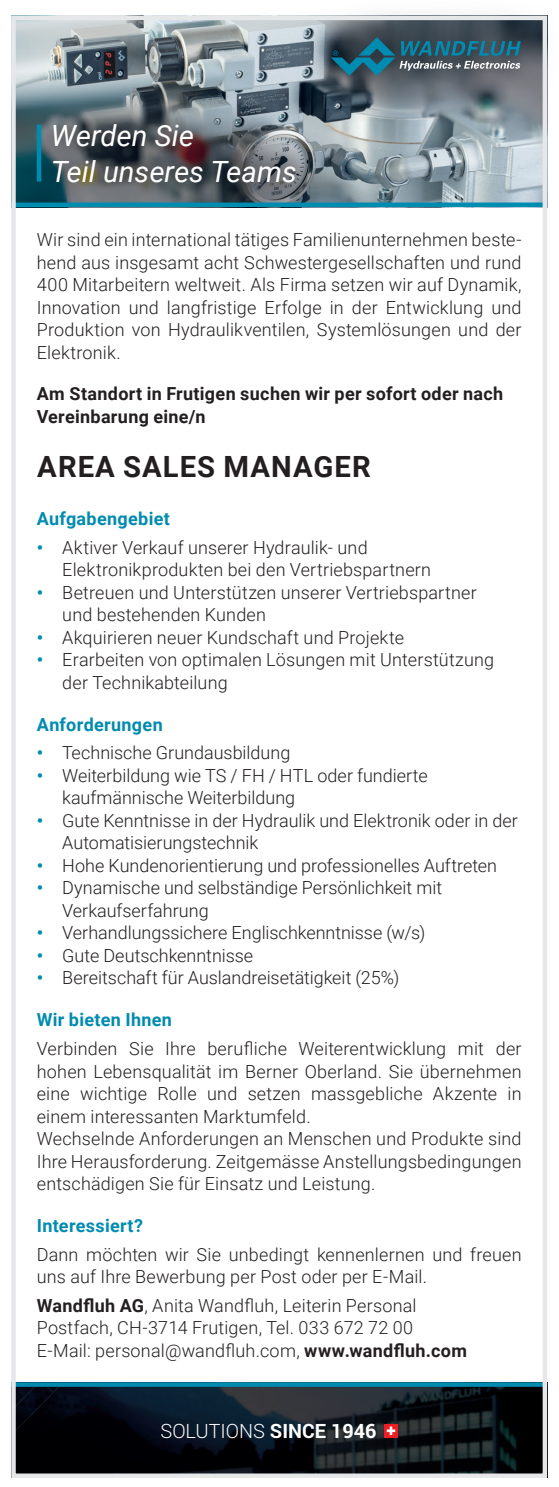
<style>
.page{position:relative;width:559px;height:1487px;background:#fff}
.page>*{position:absolute;margin:0;border:0;box-sizing:border-box;transform-origin:0 0}
.Überschrift{font:italic 29.25px/35.1px "Roboto";color:#fff}
.Titel{font:700 29.25px "Roboto";letter-spacing:.035em;color:#231f20}
.t1{font:300 19.8px "Roboto";color:#fff}
.Grundtext{font:300 18px/22.5px "Roboto";letter-spacing:.01em;color:#231f20;text-align:justify}
.Aufzählung_Grundtext{font:300 18px/22.5px "Roboto";letter-spacing:.005em;color:#231f20}
.Zwischentitel{font:700 18px/22.5px "Roboto";letter-spacing:.015em;color:#231f20}
.Zwischentitel-2{font:700 18px "Roboto";letter-spacing:.015em;color:#008bb0}
.s1{font-weight:700;color:#008bb0}
.s2{font-weight:700}
</style>
<div class="page">
<img style="left:16px;top:21px;width:526px;height:181px">
<img style="left:16px;top:1386px;width:526px;height:87px">
<svg style="left:16px;top:1382px;width:526px;height:4px;background:#0183a6"></svg>
<div style="left:384px;top:1424px;width:14px;height:13px;background:#ee1d23"></div>
<svg style="left:387px;top:1426px;width:8px;height:9px"></svg>
<div style="left:37px;top:109px;width:274px;height:89px;background:#231f20;opacity:.75"></div>
<hr style="left:37px;top:124px;width:4px;height:57px;background:#008bb0">
<div style="left:11px;top:202px;width:536px;height:5px;background:#008bb0"></div>
<svg style="left:295px;top:15px;width:253px;height:98px;background:#616b75"></svg>
<svg style="left:331px;top:37px;width:190px;height:39px;background:#3b606f"></svg>
<div style="left:11px;top:16px;width:536px;height:1462px;border:4px solid #e6e7e9"></div>
<p class="Überschrift" style="left:51px;top:117px;width:247px">Werden Sie<br>Teil unseres Teams</p>
<p class="Grundtext" style="left:37px;top:228px;width:486px">Wir sind ein international tätiges Familienunternehmen beste&shy;hend aus insgesamt acht Schwestergesellschaften und rund 400 Mitarbeitern weltweit. Als Firma setzen wir auf Dynamik, Innovation und langfristige Erfolge in der Entwicklung und Produktion von Hydraulikventilen, Systemlösungen und der Elektronik.</p>
<p class="Zwischentitel" style="left:37px;top:382px;width:468px">Am Standort in Frutigen suchen wir per sofort oder nach<br>Vereinbarung eine/n</p>
<p class="Titel" style="left:37px;top:446px;width:335px">AREA SALES MANAGER</p>
<p class="Zwischentitel-2" style="left:37px;top:506px;width:135px">Aufgabengebiet</p>
<p class="Aufzählung_Grundtext" style="left:62px;top:535px;width:370px;text-indent:-26px"><span class="s1">•</span> Aktiver Verkauf unserer Hydraulik- und<br>Elektronikprodukten bei den Vertriebspartnern</p>
<p class="Aufzählung_Grundtext" style="left:62px;top:580px;width:416px;text-indent:-26px"><span class="s1">•</span> Betreuen und Unterstützen unserer Vertriebspartner und bestehenden Kunden</p>
<p class="Aufzählung_Grundtext" style="left:37px;top:625px;width:369px"><span class="s1">•</span> Akquirieren neuer Kundschaft und Projekte</p>
<p class="Aufzählung_Grundtext" style="left:62px;top:648px;width:433px;text-indent:-26px"><span class="s1">•</span> Erarbeiten von optimalen Lösungen mit Unterstützung der Technikabteilung</p>
<p class="Zwischentitel-2" style="left:37px;top:711px;width:128px">Anforderungen</p>
<p class="Aufzählung_Grundtext" style="left:37px;top:741px;width:255px"><span class="s1">•</span> Technische Grundausbildung</p>
<p class="Aufzählung_Grundtext" style="left:62px;top:763px;width:367px;text-indent:-26px"><span class="s1">•</span> Weiterbildung wie TS / FH / HTL oder fundierte kaufmännische Weiterbildung</p>
<p class="Aufzählung_Grundtext" style="left:62px;top:808px;width:457px;text-indent:-26px"><span class="s1">•</span> Gute Kenntnisse in der Hydraulik und Elektronik oder in der<br>Automatisierungstechnik</p>
<p class="Aufzählung_Grundtext" style="left:37px;top:853px;width:462px"><span class="s1">•</span> Hohe Kundenorientierung und professionelles Auftreten</p>
<p class="Aufzählung_Grundtext" style="left:62px;top:876px;width:381px;text-indent:-26px"><span class="s1">•</span> Dynamische und selbständige Persönlichkeit mit<br>Verkaufserfahrung</p>
<p class="Aufzählung_Grundtext" style="left:37px;top:921px;width:390px"><span class="s1">•</span> Verhandlungssichere Englischkenntnisse (w/s)</p>
<p class="Aufzählung_Grundtext" style="left:37px;top:943px;width:218px"><span class="s1">•</span> Gute Deutschkenntnisse</p>
<p class="Aufzählung_Grundtext" style="left:37px;top:966px;width:364px"><span class="s1">•</span> Bereitschaft für Auslandreisetätigkeit (25%)</p>
<p class="Zwischentitel-2" style="left:37px;top:1007px;width:137px">Wir bieten Ihnen</p>
<p class="Grundtext" style="left:37px;top:1036px;width:486px">Verbinden Sie Ihre berufliche Weiterentwicklung mit der hohen Lebensqualität im Berner Oberland. Sie übernehmen eine wichtige Rolle und setzen massgebliche Akzente in einem interessanten Marktumfeld.</p>
<p class="Grundtext" style="left:37px;top:1126px;width:486px">Wechselnde Anforderungen an Menschen und Produkte sind Ihre Herausforderung. Zeitgemässe Anstellungsbedingungen entschädigen Sie für Einsatz und Leistung.</p>
<p class="Zwischentitel-2" style="left:37px;top:1212px;width:108px">Interessiert?</p>
<p class="Grundtext" style="left:37px;top:1242px;width:486px">Dann möchten wir Sie unbedingt kennenlernen und freuen uns auf Ihre Bewerbung per Post oder per E-Mail.</p>
<p class="Grundtext" style="left:37px;top:1293px;width:381px"><span class="s2">Wandfluh AG</span>, Anita Wandfluh, Leiterin Personal</p>
<p class="Grundtext" style="left:37px;top:1316px;width:378px">Postfach, CH-3714 Frutigen, Tel. 033 672 72 00</p>
<p class="Grundtext" style="left:37px;top:1338px;width:432px">E-Mail: personal@wandfluh.com, <span class="s2">www.wandfluh.com</span></p>
<p class="t1" style="left:160px;top:1417px;width:217px">SOLUTIONS <span class="s2">SINCE 1946</span></p>
</div>
